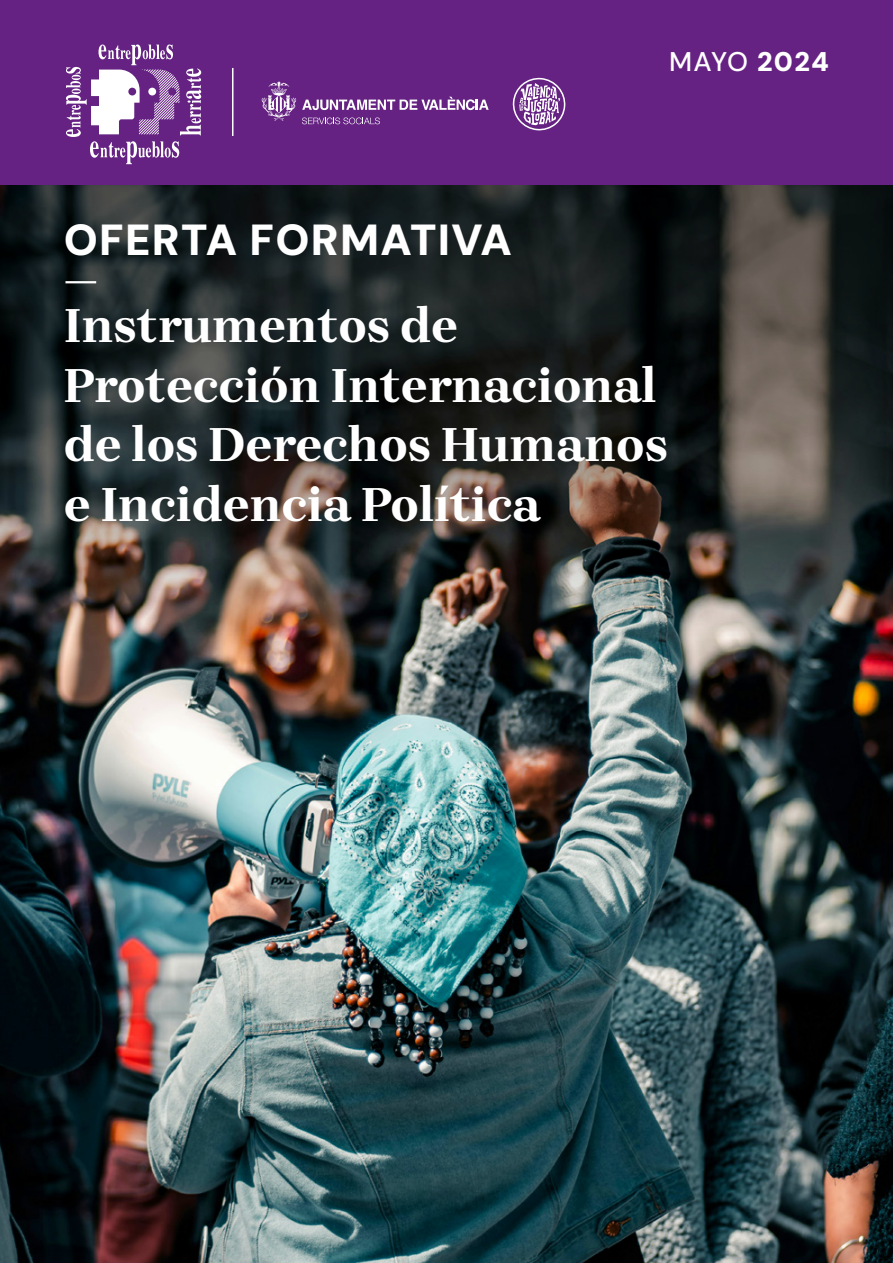
<style>
.page{position:relative;width:893px;height:1263px;background:#fff}
.page>*{position:absolute;margin:0;border:0;box-sizing:border-box;transform-origin:0 0}
.t1{font:700 49.2px/59.6px "Brygada 1918";color:#fff}
.t2{font:900 43.5px "DM Sans";letter-spacing:.03em;color:#fff}
.t3{font:500 27px "DM Sans";color:#fff}
.s1{font-weight:900}
</style>
<div class="page">
<img style="left:0;top:651px;width:893px;height:612px">
<img style="left:0;top:184px;width:893px;height:467px">
<div style="left:0;top:0;width:893px;height:184px;background:#652282"></div>
<svg style="left:66px;top:44px;width:135px;height:120px"></svg>
<hr style="left:232px;top:68px;width:1px;height:68px;background:#fff">
<svg style="left:512px;top:77px;width:54px;height:54px"></svg>
<svg style="left:262px;top:81px;width:34px;height:40px"></svg>
<svg style="left:302px;top:97px;width:187px;height:13px"></svg>
<svg style="left:302px;top:118px;width:78px;height:6px"></svg>
<hr style="left:65px;top:281px;width:31px;height:2px;background:#fff">
<p class="t2" style="left:64px;top:212px;width:449px">OFERTA FORMATIVA</p>
<p class="t3" style="left:669px;top:44px;width:162px">MAYO <span class="s1">2024</span></p>
<p class="t1" style="left:64px;top:297px;width:606px">Instrumentos de<br>Protección Internacional de los Derechos Humanos e Incidencia Política</p>
</div>
